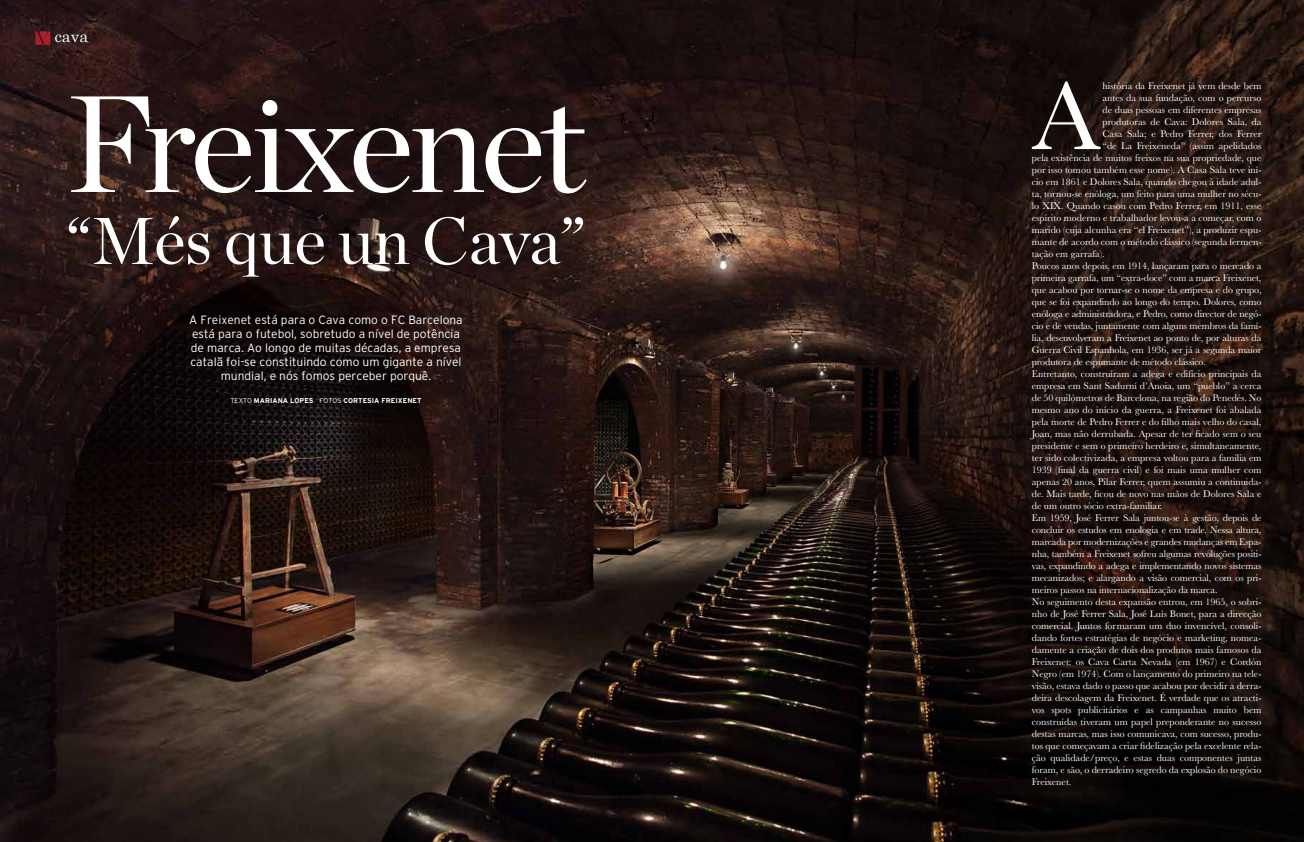
<style>
.page{position:relative;width:1304px;height:842px;background:#fff}
.page>*{position:absolute;margin:0;border:0;box-sizing:border-box;transform-origin:0 0}
.t1{font:137px "Chronicle Display";letter-spacing:-.035em;color:#fff}
.t2{font:100.6px "Baskerville";color:#fff}
.t3{font:66px "Chronicle Display";color:#fff}
.t4{font:16px "Century Schoolbook";color:#fff}
.t5{font:300 12px/14px "Interstate";color:#fff;text-align:center}
.t6{font:10px "Baskerville";color:#fff}
.t7{font:700 7px "Interstate";color:#fff}
.s1{font-weight:300}
</style>
<div class="page">
<img style="left:0;top:0;width:1304px;height:842px">
<svg style="left:35px;top:31px;width:15px;height:14px"></svg>
<h3 class="t4" style="left:55px;top:26px;width:35px">cava</h3>
<h1 class="t1" style="left:66px;top:39px;width:521px">Freixenet</h1>
<h3 class="t3" style="left:66px;top:190px;width:522px">“Més que un Cava”</h3>
<p class="t5" style="left:189px;top:312px;width:275px">A Freixenet está para o Cava como o FC Barcelona está para o futebol, sobretudo a nível de potência de marca. Ao longo de muitas décadas, a empresa catalã foi-se constituindo como um gigante a nível mundial, e nós fomos perceber porquê.</p>
<p class="t7" style="left:230px;top:396px;width:193px"><span class="s1">TEXTO</span> MARIANA LOPES <span class="s1">FOTOS</span> CORTESIA FREIXENET</p>
<h2 class="t2" style="left:1032px;top:52px;width:70px">A</h2>
<p class="t6" style="left:1102px;top:79px;width:161px">história da Freixenet já vem desde bem</p>
<p class="t6" style="left:1102px;top:91px;width:160px">antes da sua fundação, com o percurso</p>
<p class="t6" style="left:1102px;top:103px;width:160px">de duas pessoas em diferentes empresas</p>
<p class="t6" style="left:1102px;top:115px;width:161px">produtoras de Cava: Dolores Sala, da</p>
<p class="t6" style="left:1102px;top:127px;width:161px">Casa Sala; e Pedro Ferrer, dos Ferrer</p>
<p class="t6" style="left:1102px;top:139px;width:161px">“de La Freixeneda” (assim apelidados</p>
<p class="t6" style="left:1032px;top:151px;width:231px">pela existência de muitos freixos na sua propriedade, que</p>
<p class="t6" style="left:1032px;top:163px;width:231px">por isso tomou também esse nome). A Casa Sala teve iní-</p>
<p class="t6" style="left:1032px;top:175px;width:231px">cio em 1861 e Dolores Sala, quando chegou à idade adul-</p>
<p class="t6" style="left:1032px;top:187px;width:231px">ta, tornou-se enóloga, um feito para uma mulher no sécu-</p>
<p class="t6" style="left:1032px;top:199px;width:231px">lo XIX. Quando casou com Pedro Ferrer, em 1911, esse</p>
<p class="t6" style="left:1032px;top:211px;width:231px">espírito moderno e trabalhador levou-a a começar, com o</p>
<p class="t6" style="left:1032px;top:223px;width:231px">marido (cuja alcunha era “el Freixenet”), a produzir espu-</p>
<p class="t6" style="left:1032px;top:235px;width:231px">mante de acordo com o método clássico (segunda fermen-</p>
<p class="t6" style="left:1032px;top:247px;width:74px">tação em garrafa).</p>
<p class="t6" style="left:1032px;top:259px;width:231px">Poucos anos depois, em 1914, lançaram para o mercado a</p>
<p class="t6" style="left:1032px;top:271px;width:231px">primeira garrafa, um “extra-doce” com a marca Freixenet,</p>
<p class="t6" style="left:1032px;top:283px;width:231px">que acabou por tornar-se o nome da empresa e do grupo,</p>
<p class="t6" style="left:1032px;top:295px;width:231px">que se foi expandindo ao longo do tempo. Dolores, como</p>
<p class="t6" style="left:1032px;top:307px;width:231px">enóloga e administradora, e Pedro, como director de negó-</p>
<p class="t6" style="left:1032px;top:319px;width:231px">cio e de vendas, juntamente com alguns membros da famí-</p>
<p class="t6" style="left:1032px;top:331px;width:231px">lia, desenvolveram a Freixenet ao ponto de, por alturas da</p>
<p class="t6" style="left:1032px;top:343px;width:231px">Guerra Civil Espanhola, em 1936, ser já a segunda maior</p>
<p class="t6" style="left:1032px;top:355px;width:175px">produtora de espumante de método clássico.</p>
<p class="t6" style="left:1032px;top:367px;width:231px">Entretanto, construíram a adega e edifício principais da</p>
<p class="t6" style="left:1032px;top:379px;width:231px">empresa em Sant Sadurní d’Anoia, um “pueblo” a cerca</p>
<p class="t6" style="left:1032px;top:391px;width:231px">de 50 quilómetros de Barcelona, na região do Penedés. No</p>
<p class="t6" style="left:1032px;top:403px;width:231px">mesmo ano do início da guerra, a Freixenet foi abalada</p>
<p class="t6" style="left:1032px;top:415px;width:231px">pela morte de Pedro Ferrer e do filho mais velho do casal,</p>
<p class="t6" style="left:1032px;top:427px;width:231px">Joan, mas não derrubada. Apesar de ter ficado sem o seu</p>
<p class="t6" style="left:1032px;top:439px;width:231px">presidente e sem o primeiro herdeiro e, simultaneamente,</p>
<p class="t6" style="left:1032px;top:451px;width:231px">ter sido colectivizada, a empresa voltou para a família em</p>
<p class="t6" style="left:1032px;top:463px;width:231px">1939 (final da guerra civil) e foi mais uma mulher com</p>
<p class="t6" style="left:1032px;top:475px;width:231px">apenas 20 anos, Pilar Ferrer, quem assumiu a continuida-</p>
<p class="t6" style="left:1032px;top:487px;width:231px">de. Mais tarde, ficou de novo nas mãos de Dolores Sala e</p>
<p class="t6" style="left:1032px;top:499px;width:132px">de um outro sócio extra-familiar.</p>
<p class="t6" style="left:1032px;top:511px;width:231px">Em 1959, José Ferrer Sala juntou-se à gestão, depois de</p>
<p class="t6" style="left:1032px;top:523px;width:231px">concluir os estudos em enologia e em trade. Nessa altura,</p>
<p class="t6" style="left:1032px;top:535px;width:231px">marcada por modernizações e grandes mudanças em Espa-</p>
<p class="t6" style="left:1032px;top:547px;width:231px">nha, também a Freixenet sofreu algumas revoluções positi-</p>
<p class="t6" style="left:1032px;top:559px;width:231px">vas, expandindo a adega e implementando novos sistemas</p>
<p class="t6" style="left:1032px;top:571px;width:231px">mecanizados; e alargando a visão comercial, com os pri-</p>
<p class="t6" style="left:1032px;top:583px;width:187px">meiros passos na internacionalização da marca.</p>
<p class="t6" style="left:1032px;top:595px;width:231px">No seguimento desta expansão entrou, em 1965, o sobri-</p>
<p class="t6" style="left:1032px;top:607px;width:231px">nho de José Ferrer Sala, José Luís Bonet, para a direcção</p>
<p class="t6" style="left:1032px;top:619px;width:231px">comercial. Juntos formaram um duo invencível, consoli-</p>
<p class="t6" style="left:1032px;top:631px;width:231px">dando fortes estratégias de negócio e marketing, nomea-</p>
<p class="t6" style="left:1032px;top:643px;width:231px">damente a criação de dois dos produtos mais famosos da</p>
<p class="t6" style="left:1032px;top:655px;width:231px">Freixenet: os Cava Carta Nevada (em 1967) e Cordón</p>
<p class="t6" style="left:1032px;top:667px;width:231px">Negro (em 1974). Com o lançamento do primeiro na tele-</p>
<p class="t6" style="left:1032px;top:679px;width:231px">visão, estava dado o passo que acabou por decidir a derra-</p>
<p class="t6" style="left:1032px;top:691px;width:231px">deira descolagem da Freixenet. É verdade que os atracti-</p>
<p class="t6" style="left:1032px;top:703px;width:231px">vos spots publicitários e as campanhas muito bem</p>
<p class="t6" style="left:1032px;top:715px;width:231px">construídas tiveram um papel preponderante no sucesso</p>
<p class="t6" style="left:1032px;top:727px;width:231px">destas marcas, mas isso comunicava, com sucesso, produ-</p>
<p class="t6" style="left:1032px;top:739px;width:231px">tos que começavam a criar fidelização pela excelente rela-</p>
<p class="t6" style="left:1032px;top:751px;width:231px">ção qualidade/preço, e estas duas componentes juntas</p>
<p class="t6" style="left:1032px;top:763px;width:231px">foram, e são, o derradeiro segredo da explosão do negócio</p>
<p class="t6" style="left:1032px;top:775px;width:41px">Freixenet.</p>
</div>
